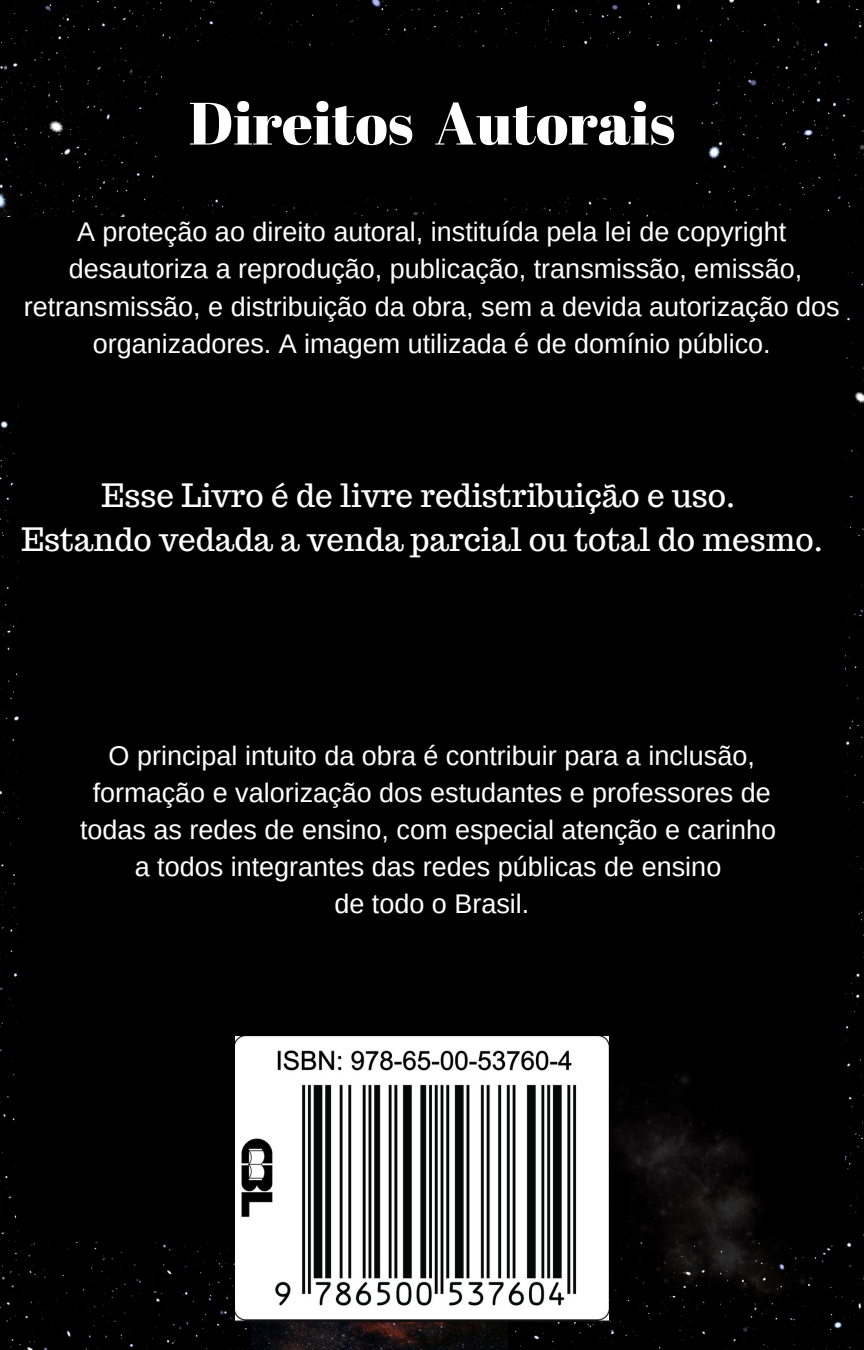
<style>
.page{position:relative;width:864px;height:1350px;background:#000}
.page>*{position:absolute;margin:0;border:0;box-sizing:border-box;transform-origin:0 0}
.t1{font:59.62px "Abril Fatface";color:#fff}
.t2{font:31.5px/43.9px "Trocchi";color:#fff;text-align:center}
.t3{font:27px/37.1px "Arimo";color:#fff;text-align:center}
</style>
<div class="page">
<div style="left:20px;top:239px;width:825px;height:1003px;background:#000"></div>
<img style="left:608px;top:1059px;width:206px;height:262px">
<img style="left:251px;top:1321px;width:257px;height:28px">
<img style="left:235px;top:1036px;width:373px;height:285px">
<div style="left:0;top:217px;width:844px;height:187px;background:#000"></div>
<div style="left:163px;top:47px;width:533px;height:150px;background:#000"></div>
<h1 class="t1" style="left:189px;top:81px;width:488px">Direitos Autorais</h1>
<p class="t3" style="left:24px;top:213px;width:817px">A proteção ao direito autoral, instituída pela lei de copyright desautoriza a reprodução, publicação, transmissão, emissão, retransmissão, e distribuição da obra, sem a devida autorização dos organizadores. A imagem utilizada é de domínio público.</p>
<p class="t2" style="left:21px;top:474px;width:803px">Esse Livro é de livre redistribuição e uso.<br>Estando vedada a venda parcial ou total do mesmo.</p>
<p class="t3" style="left:80px;top:737px;width:698px">O principal intuito da obra é contribuir para a inclusão, formação e valorização dos estudantes e professores de todas as redes de ensino, com especial atenção e carinho a todos integrantes das redes públicas de ensino<br>de todo o Brasil.</p>
</div>
